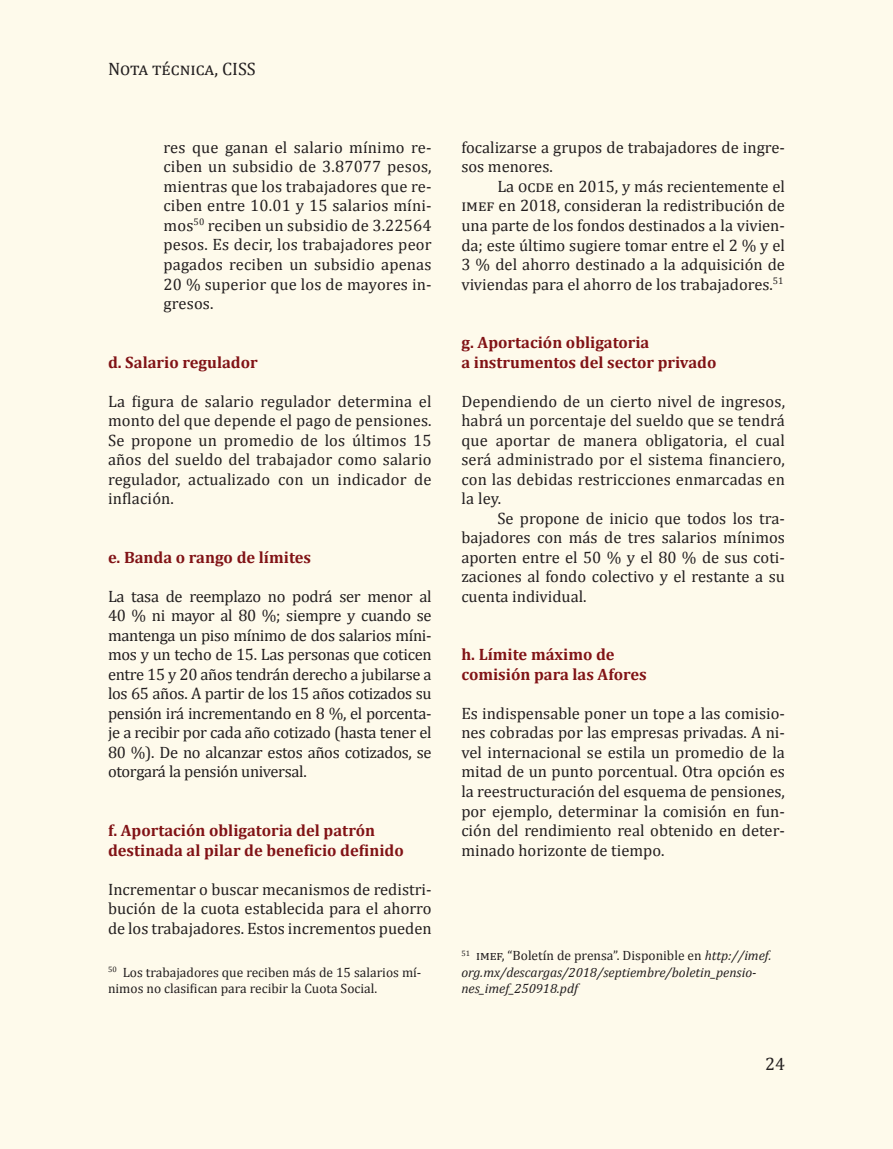
<style>
.page{position:relative;width:893px;height:1149px;background:#fff}
.page>*{position:absolute;margin:0;border:0;box-sizing:border-box;transform-origin:0 0}
.t1{font:18px "Cambria";color:#231f20}
.t2{font:16.5px/19.5px "Cambria";color:#231f20;text-align:justify}
.t3{font:700 16.5px/19.5px "Cambria";color:#811316}
.t4{font:italic 13.5px/16.2px "Cambria";color:#231f20}
.t5{font:13.5px/16.2px "Cambria";color:#231f20}
.s1{font-style:normal}
</style>
<div class="page">
<div style="left:0;top:0;width:893px;height:1148px;background:#fefaeb"></div>
<p class="t1" style="left:108px;top:58px;width:149px">Nota técnica, CISS</p>
<p class="t2" style="left:163px;top:137px;width:270px">res que ganan el salario mínimo re&shy;ciben un subsidio de 3.87077 pesos, mientras que los trabajadores que re&shy;ciben entre 10.01 y 15 salarios míni&shy;mos<sup>50</sup> reciben un subsidio de 3.22564 pesos. Es decir, los trabajadores peor pagados reciben un subsidio apenas 20 % superior que los de mayores in&shy;gresos.</p>
<p class="t3" style="left:108px;top:351px;width:151px">d. Salario regulador</p>
<p class="t2" style="left:108px;top:391px;width:325px">La figura de salario regulador determina el monto del que depende el pago de pensiones.<br>Se propone un promedio de los últimos 15 años del sueldo del trabajador como salario regulador, actualizado con un indicador de inflación.</p>
<p class="t3" style="left:108px;top:546px;width:205px">e. Banda o rango de límites</p>
<p class="t2" style="left:108px;top:586px;width:325px">La tasa de reemplazo no podrá ser menor al 40 % ni mayor al 80 %; siempre y cuando se mantenga un piso mínimo de dos salarios míni&shy;mos y un techo de 15. Las personas que coticen entre 15 y 20 años tendrán derecho a jubilarse a los 65 años. A partir de los 15 años cotizados su pensión irá incrementando en 8 %, el porcenta&shy;je a recibir por cada año cotizado (hasta tener el 80 %). De no alcanzar estos años cotizados, se otorgará la pensión universal.</p>
<p class="t3" style="left:108px;top:819px;width:297px">f. Aportación obligatoria del patrón destinada al pilar de beneficio definido</p>
<p class="t2" style="left:108px;top:879px;width:325px">Incrementar o buscar mecanismos de redistri&shy;bución de la cuota establecida para el ahorro de los trabajadores. Estos incrementos pueden</p>
<p class="t5" style="left:108px;top:963px;width:315px"><sup>50</sup> Los trabajadores que reciben más de 15 salarios mí&shy;nimos no clasifican para recibir la Cuota Social.</p>
<p class="t2" style="left:461px;top:137px;width:325px">focalizarse a grupos de trabajadores de ingre&shy;sos menores.</p>
<p class="t2" style="left:461px;top:176px;width:325px;text-indent:36px">La ocde en 2015, y más recientemente el imef en 2018, consideran la redistribución de una parte de los fondos destinados a la vivien&shy;da; este último sugiere tomar entre el 2 % y el 3 % del ahorro destinado a la adquisición de viviendas para el ahorro de los trabajadores.<sup>51</sup></p>
<p class="t3" style="left:461px;top:332px;width:257px">g. Aportación obligatoria<br>a instrumentos del sector privado</p>
<p class="t2" style="left:461px;top:391px;width:325px">Dependiendo de un cierto nivel de ingresos, habrá un porcentaje del sueldo que se tendrá que aportar de manera obligatoria, el cual será administrado por el sistema financiero, con las debidas restricciones enmarcadas en la ley.</p>
<p class="t2" style="left:461px;top:508px;width:325px;text-indent:36px">Se propone de inicio que todos los tra&shy;bajadores con más de tres salarios mínimos aporten entre el 50 % y el 80 % de sus coti&shy;zaciones al fondo colectivo y el restante a su cuenta individual.</p>
<p class="t3" style="left:461px;top:644px;width:187px">h. Límite máximo de comisión para las Afores</p>
<p class="t2" style="left:461px;top:703px;width:325px">Es indispensable poner un tope a las comisio&shy;nes cobradas por las empresas privadas. A ni&shy;vel internacional se estila un promedio de la mitad de un punto porcentual. Otra opción es la reestructuración del esquema de pensiones, por ejemplo, determinar la comisión en fun&shy;ción del rendimiento real obtenido en deter&shy;minado horizonte de tiempo.</p>
<p class="t4" style="left:461px;top:946px;width:312px"><sup>51</sup> <span class="s1">imef, “Boletín de prensa”. Disponible en</span> http://imef. org.mx/descargas/2018/septiembre/boletin_pensio&shy;nes_imef_250918.pdf</p>
<p class="t1" style="left:765px;top:1052px;width:21px">24</p>
</div>
